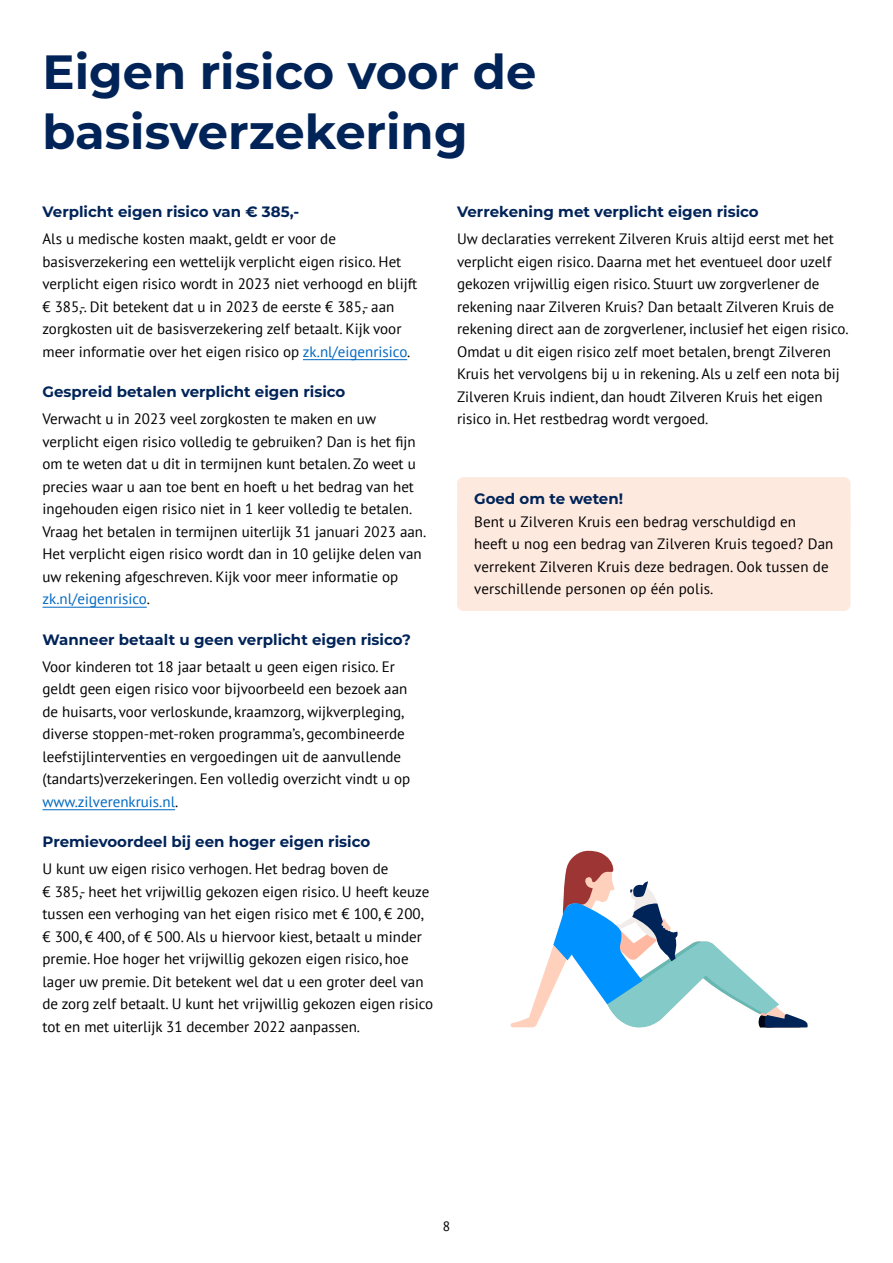
<style>
.page{position:relative;width:893px;height:1263px;background:#fff}
.page>*{position:absolute;margin:0;border:0;box-sizing:border-box;transform-origin:0 0}
.Kop_titel{font:700 48px/60px "Montserrat";color:#002358}
.Brood{font:15px/22.5px "PT Sans";color:#000}
.Alinea_kop_10_pt{font:700 15px "Montserrat";color:#002358}
.Brood_roze{font:15px/22.5px "PT Sans";letter-spacing:.01em;color:#000}
.Alinea_kop_roze{font:700 15px "Montserrat";color:#002358}
.t1{font:13.5px "PT Sans";color:#000}
.s1{color:#0068c1}
</style>
<div class="page">
<hr style="left:303px;top:359px;width:104px;height:1px;background:#0068c1">
<hr style="left:43px;top:607px;width:104px;height:1px;background:#0068c1">
<hr style="left:43px;top:809px;width:132px;height:1px;background:#0068c1">
<div style="left:457px;top:477px;width:393px;height:52px;background:#fee9df;border-radius:6px"></div>
<div style="left:457px;top:503px;width:393px;height:108px;background:#fee9df;border-radius:6px"></div>
<svg style="left:510px;top:851px;width:298px;height:177px"></svg>
<h1 class="Kop_titel" style="left:43px;top:40px;width:495px">Eigen risico voor de basisverzekering</h1>
<h3 class="Alinea_kop_10_pt" style="left:43px;top:201px;width:258px">Verplicht eigen risico van € 385,-</h3>
<p class="Brood" style="left:43px;top:227px;width:376px">Als u medische kosten maakt, geldt er voor de basisverzekering een wettelijk verplicht eigen risico. Het verplicht eigen risico wordt in 2023 niet verhoogd en blijft € 385,-. Dit betekent dat u in 2023 de eerste € 385,- aan zorgkosten uit de basisverzekering zelf betaalt. Kijk voor meer informatie over het eigen risico op <span class="s1">zk.nl/eigenrisico</span>.</p>
<h3 class="Alinea_kop_10_pt" style="left:43px;top:381px;width:304px">Gespreid betalen verplicht eigen risico</h3>
<p class="Brood" style="left:43px;top:407px;width:385px">Verwacht u in 2023 veel zorgkosten te maken en uw verplicht eigen risico volledig te gebruiken? Dan is het fijn om te weten dat u dit in termijnen kunt betalen. Zo weet u precies waar u aan toe bent en hoeft u het bedrag van het ingehouden eigen risico niet in 1 keer volledig te betalen.<br>Vraag het betalen in termijnen uiterlijk 31 januari 2023 aan.<br>Het verplicht eigen risico wordt dan in 10 gelijke delen van uw rekening afgeschreven. Kijk voor meer informatie op <span class="s1">zk.nl/eigenrisico</span>.</p>
<h3 class="Alinea_kop_10_pt" style="left:43px;top:628px;width:370px">Wanneer betaalt u geen verplicht eigen risico?</h3>
<p class="Brood" style="left:43px;top:655px;width:369px">Voor kinderen tot 18 jaar betaalt u geen eigen risico. Er geldt geen eigen risico voor bijvoorbeeld een bezoek aan de huisarts, voor verloskunde, kraamzorg, wijkverpleging, diverse stoppen-met-roken programma’s, gecombineerde leefstijlinterventies en vergoedingen uit de aanvullende (tandarts)verzekeringen. Een volledig overzicht vindt u op <span class="s1">www.zilverenkruis.nl</span>.</p>
<h3 class="Alinea_kop_10_pt" style="left:43px;top:831px;width:329px">Premievoordeel bij een hoger eigen risico</h3>
<p class="Brood" style="left:43px;top:857px;width:392px">U kunt uw eigen risico verhogen. Het bedrag boven de<br>€ 385,- heet het vrijwillig gekozen eigen risico. U heeft keuze tussen een verhoging van het eigen risico met € 100, € 200, € 300, € 400, of € 500. Als u hiervoor kiest, betaalt u minder premie. Hoe hoger het vrijwillig gekozen eigen risico, hoe lager uw premie. Dit betekent wel dat u een groter deel van de zorg zelf betaalt. U kunt het vrijwillig gekozen eigen risico tot en met uiterlijk 31 december 2022 aanpassen.</p>
<h3 class="Alinea_kop_10_pt" style="left:457px;top:201px;width:303px">Verrekening met verplicht eigen risico</h3>
<p class="Brood" style="left:457px;top:227px;width:393px">Uw declaraties verrekent Zilveren Kruis altijd eerst met het verplicht eigen risico. Daarna met het eventueel door uzelf gekozen vrijwillig eigen risico. Stuurt uw zorgverlener de rekening naar Zilveren Kruis? Dan betaalt Zilveren Kruis de rekening direct aan de zorgverlener, inclusief het eigen risico.<br>Omdat u dit eigen risico zelf moet betalen, brengt Zilveren Kruis het vervolgens bij u in rekening. Als u zelf een nota bij Zilveren Kruis indient, dan houdt Zilveren Kruis het eigen risico in. Het restbedrag wordt vergoed.</p>
<h1 class="Alinea_kop_roze" style="left:474px;top:488px;width:150px">Goed om te weten!</h1>
<p class="Brood_roze" style="left:474px;top:510px;width:361px">Bent u Zilveren Kruis een bedrag verschuldigd en<br>heeft u nog een bedrag van Zilveren Kruis tegoed? Dan verrekent Zilveren Kruis deze bedragen. Ook tussen de verschillende personen op één polis.</p>
<p class="t1" style="left:443px;top:1217px;width:9px">8</p>
</div>
